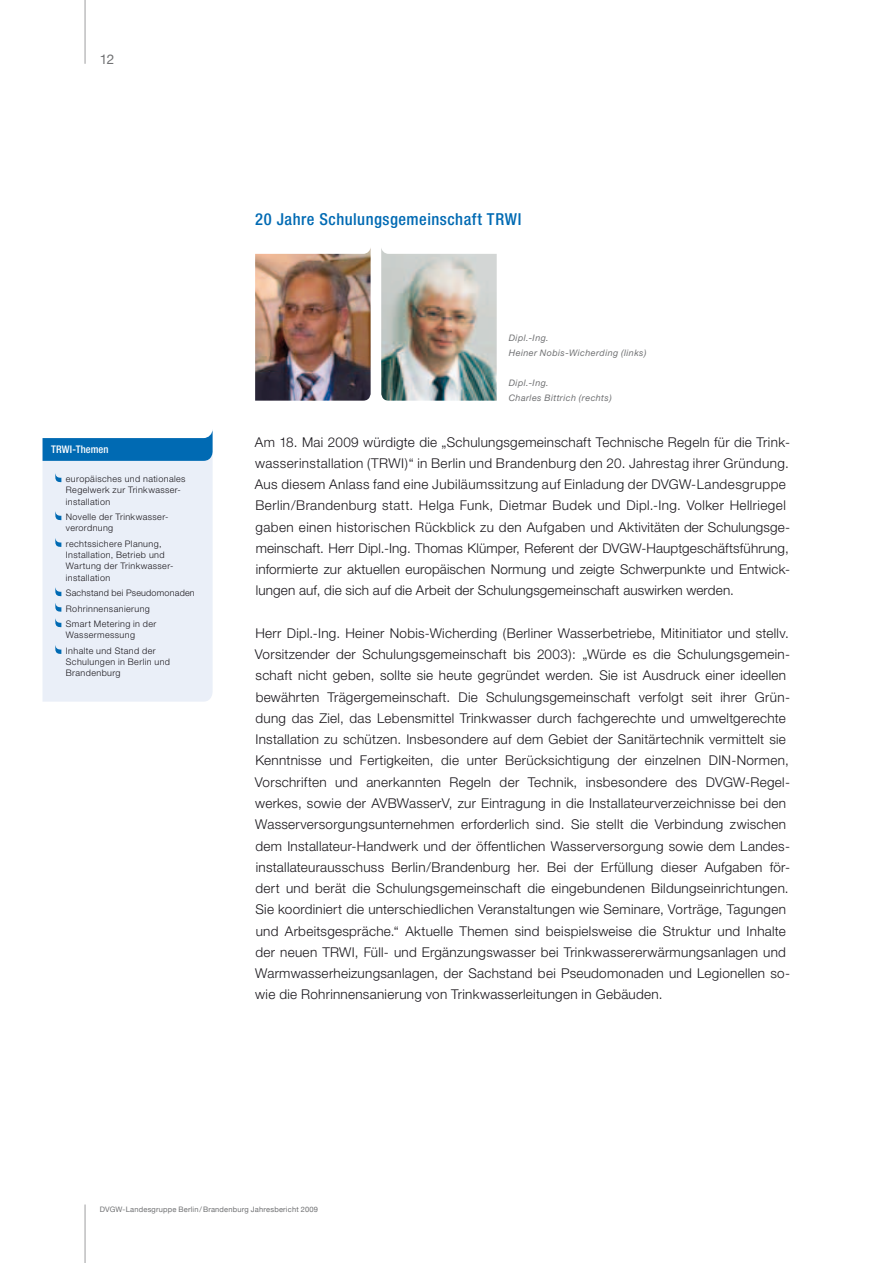
<style>
.page{position:relative;width:893px;height:1263px;background:#fff}
.page>*{position:absolute;margin:0;border:0;box-sizing:border-box;transform-origin:0 0}
.t1{font:500 condensed 16.5px "Helvetica Neue";letter-spacing:.03em;color:#006ab3}
.t2{font:300 13.5px/21.3px "Helvetica Neue";letter-spacing:.02em;color:#1a171c}
.t3{font:13.5px "Helvetica Neue";color:#707173}
.t4{font:500 condensed 10.5px "Helvetica Neue";letter-spacing:.01em;color:#fff}
.t5{font:300 9px/11.2px "Helvetica Neue";letter-spacing:.045em;color:#1a171c}
.t6{font:italic 9px/15px "Helvetica Neue";letter-spacing:.045em;color:#707173}
.t7{font:7.5px "Helvetica Neue";letter-spacing:.025em;color:#707173}
</style>
<div class="page">
<svg style="left:43px;top:430px;width:170px;height:272px;background:#d6e3f2"></svg>
<img style="left:255px;top:248px;width:116px;height:153px">
<img style="left:381px;top:248px;width:116px;height:153px">
<hr style="left:85px;top:0;width:1px;height:64px;background:#9d9ea0">
<hr style="left:85px;top:1204px;width:1px;height:59px;background:#9d9ea0">
<p class="t3" style="left:100px;top:51px;width:16px">12</p>
<p class="t4" style="left:51px;top:443px;width:59px">TRWI-Themen</p>
<p class="t5" style="left:66px;top:473px;width:121px">europäisches und nationales<br>Regelwerk zur Trinkwasser&shy;installation</p>
<p class="t5" style="left:66px;top:511px;width:104px">Novelle der Trinkwasser&shy;verordnung</p>
<p class="t5" style="left:66px;top:538px;width:109px">rechtssichere Planung,<br>Installation, Betrieb und<br>Wartung der Trinkwasser&shy;installation</p>
<p class="t5" style="left:66px;top:585px;width:130px;line-height:15.5px">Sachstand bei Pseudomonaden<br>Rohrinnensanierung<br>Smart Metering in der</p>
<p class="t5" style="left:66px;top:627px;width:91px;line-height:15.5px">Wassermessung<br>Inhalte und Stand der</p>
<p class="t5" style="left:66px;top:656px;width:106px">Schulungen in Berlin und<br>Brandenburg</p>
<p class="t1" style="left:255px;top:209px;width:268px">20 Jahre Schulungsgemeinschaft TRWI</p>
<p class="t6" style="left:509px;top:330px;width:139px">Dipl.-Ing.<br>Heiner Nobis-Wicherding (links)</p>
<p class="t6" style="left:509px;top:375px;width:105px">Dipl.-Ing.<br>Charles Bittrich (rechts)</p>
<p class="t2" style="left:255px;top:431px;width:537px">Am 18. Mai 2009 würdigte die „Schulungsgemeinschaft Technische Regeln für die Trink&shy;wasserinstallation (TRWI)“ in Berlin und Brandenburg den 20. Jahrestag ihrer Gründung.<br>Aus diesem Anlass fand eine Jubiläumssitzung auf Einladung der DVGW-Landesgruppe Berlin/Brandenburg statt. Helga Funk, Dietmar Budek und Dipl.-Ing. Volker Hellriegel gaben einen historischen Rückblick zu den Aufgaben und Aktivitäten der Schulungsge&shy;meinschaft. Herr Dipl.-Ing. Thomas Klümper, Referent der DVGW-Hauptgeschäftsführung, informierte zur aktuellen europäischen Normung und zeigte Schwerpunkte und Entwick&shy;lungen auf, die sich auf die Arbeit der Schulungsgemeinschaft auswirken werden.</p>
<p class="t2" style="left:255px;top:622px;width:536px">Herr Dipl.-Ing. Heiner Nobis-Wicherding (Berliner Wasserbetriebe, Mitinitiator und stellv.<br>Vorsitzender der Schulungsgemeinschaft bis 2003): „Würde es die Schulungsgemein&shy;schaft nicht geben, sollte sie heute gegründet werden. Sie ist Ausdruck einer ideellen bewährten Trägergemeinschaft. Die Schulungsgemeinschaft verfolgt seit ihrer Grün&shy;dung das Ziel, das Lebensmittel Trinkwasser durch fachgerechte und umweltgerechte Installation zu schützen. Insbesondere auf dem Gebiet der Sanitärtechnik vermittelt sie Kenntnisse und Fertigkeiten, die unter Berücksichtigung der einzelnen DIN-Normen, Vorschriften und anerkannten Regeln der Technik, insbesondere des DVGW-Regel&shy;werkes, sowie der AVBWasserV, zur Eintragung in die Installateurverzeichnisse bei den Wasserversorgungsunternehmen erforderlich sind. Sie stellt die Verbindung zwischen dem Installateur-Handwerk und der öffentlichen Wasserversorgung sowie dem Landes&shy;installateurausschuss Berlin/Brandenburg her. Bei der Erfüllung dieser Aufgaben för&shy;dert und berät die Schulungsgemeinschaft die eingebundenen Bildungseinrichtungen.<br>Sie koordiniert die unterschiedlichen Veranstaltungen wie Seminare, Vorträge, Tagungen und Arbeitsgespräche.“ Aktuelle Themen sind beispielsweise die Struktur und Inhalte der neuen TRWI, Füll- und Ergänzungswasser bei Trinkwassererwärmungsanlagen und Warmwasserheizungsanlagen, der Sachstand bei Pseudomonaden und Legionellen so&shy;wie die Rohrinnensanierung von Trinkwasserleitungen in Gebäuden.</p>
<p class="t7" style="left:100px;top:1205px;width:220px">DVGW-Landesgruppe Berlin/Brandenburg Jahresbericht 2009</p>
</div>
